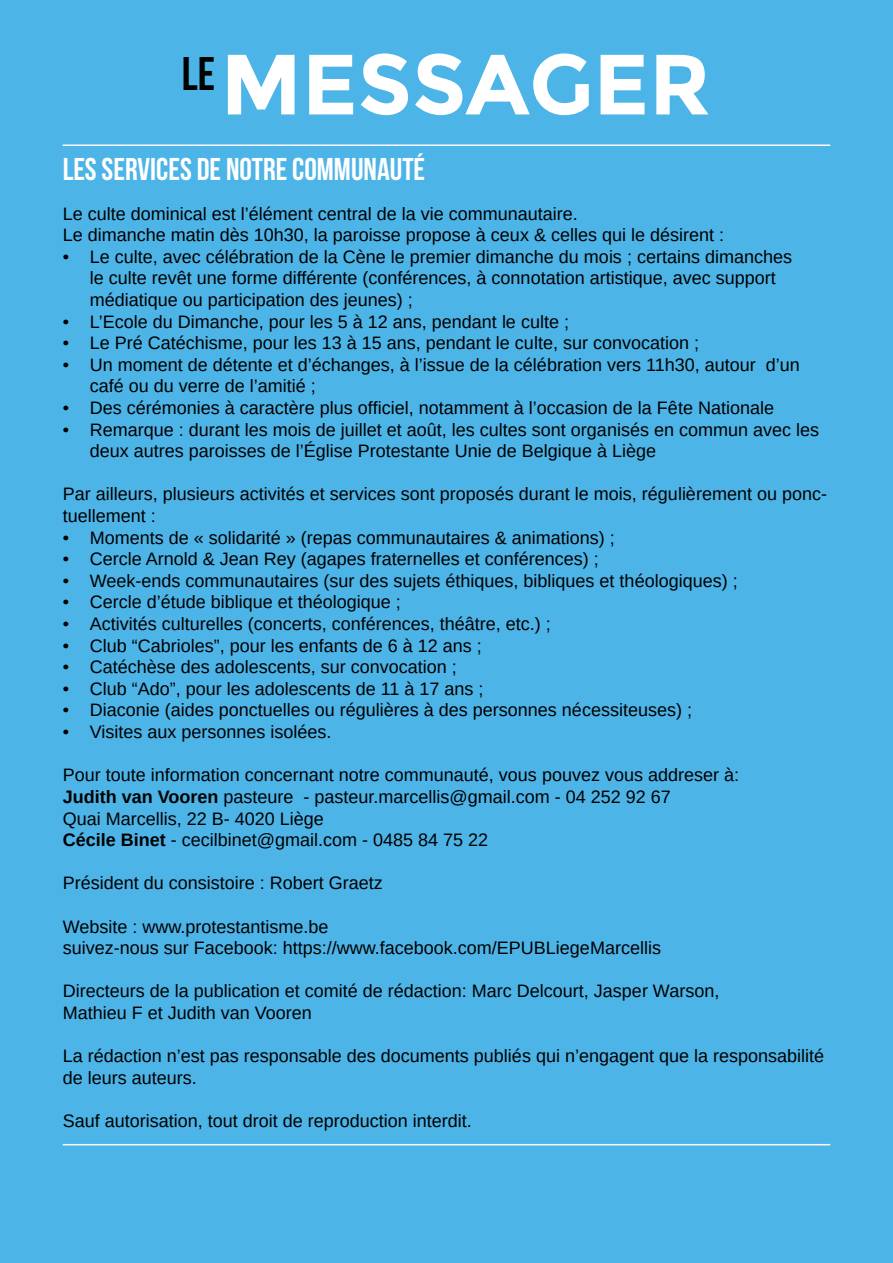
<style>
.page{position:relative;width:893px;height:1263px;background:#4db4e7}
.page>*{position:absolute;margin:0;border:0;box-sizing:border-box;transform-origin:0 0}
.t1{font:700 85.2px "Montserrat";color:#fff}
.t2{font:31.5px "Bebas Neue";color:#fff}
.t3{font:18px/21.6px "Arimo";color:#000}
.s1{font-weight:700}
</style>
<div class="page">
<hr style="left:63px;top:144px;width:767px;height:2px;background:#fff">
<hr style="left:63px;top:1144px;width:767px;height:1px;background:#fff">
<h1 class="t1" style="left:182px;top:34px;width:531px"><sup>LE</sup>MESSAGER</h1>
<h2 class="t2" style="left:63px;top:152px;width:357px">LES SERVICES DE NOTRE COMMUNAUTÉ</h2>
<p class="t3" style="left:63px;top:203px;width:663px">Le culte dominical est l’élément central de la vie communautaire.<br>Le dimanche matin dès 10h30, la paroisse propose à ceux &amp; celles qui le désirent :</p>
<p class="t3" style="left:90px;top:246px;width:704px;text-indent:-27px">• Le culte, avec célébration de la Cène le premier dimanche du mois ; certains dimanches le culte revêt une forme différente (conférences, à connotation artistique, avec support médiatique ou participation des jeunes) ;</p>
<p class="t3" style="left:63px;top:311px;width:508px">• L’Ecole du Dimanche, pour les 5 à 12 ans, pendant le culte ;</p>
<p class="t3" style="left:63px;top:332px;width:638px">• Le Pré Catéchisme, pour les 13 à 15 ans, pendant le culte, sur convocation ;</p>
<p class="t3" style="left:90px;top:354px;width:712px;text-indent:-27px">• Un moment de détente et d’échanges, à l’issue de la célébration vers 11h30, autour d’un café ou du verre de l’amitié ;</p>
<p class="t3" style="left:63px;top:397px;width:713px">• Des cérémonies à caractère plus officiel, notamment à l’occasion de la Fête Nationale</p>
<p class="t3" style="left:90px;top:419px;width:731px;text-indent:-27px">• Remarque : durant les mois de juillet et août, les cultes sont organisés en commun avec les deux autres paroisses de l’Église Protestante Unie de Belgique à Liège</p>
<p class="t3" style="left:63px;top:484px;width:766px">Par ailleurs, plusieurs activités et services sont proposés durant le mois, régulièrement ou ponc&shy;tuellement :</p>
<p class="t3" style="left:63px;top:527px;width:554px">• Moments de « solidarité » (repas communautaires &amp; animations) ;</p>
<p class="t3" style="left:63px;top:548px;width:538px">• Cercle Arnold &amp; Jean Rey (agapes fraternelles et conférences) ;</p>
<p class="t3" style="left:63px;top:570px;width:676px">• Week-ends communautaires (sur des sujets éthiques, bibliques et théologiques) ;</p>
<p class="t3" style="left:63px;top:592px;width:340px">• Cercle d’étude biblique et théologique ;</p>
<p class="t3" style="left:63px;top:613px;width:490px">• Activités culturelles (concerts, confé rences, théâtre, etc.) ;</p>
<p class="t3" style="left:63px;top:635px;width:421px">• Club “Cabrioles”, pour les enfants de 6 à 12 ans ;</p>
<p class="t3" style="left:63px;top:656px;width:396px">• Catéchèse des adolescents, sur convocation ;</p>
<p class="t3" style="left:63px;top:678px;width:422px">• Club “Ado”, pour les adolescents de 11 à 17 ans ;</p>
<p class="t3" style="left:63px;top:700px;width:631px">• Diaconie (aides ponctuelles ou régulières à des personnes nécessiteuses) ;</p>
<p class="t3" style="left:63px;top:721px;width:270px">• Visites aux personnes isolées.</p>
<p class="t3" style="left:63px;top:764px;width:678px">Pour toute information concernant notre communauté, vous pouvez vous addreser à:<br><span class="s1">Judith van Vooren</span> pasteure - pasteur.marcellis@gmail.com - 04 252 92 67<br>Quai Marcellis, 22 B- 4020 Liège<br><span class="s1">Cécile Binet</span> - cecilbinet@gmail.com - 0485 84 75 22</p>
<p class="t3" style="left:63px;top:872px;width:322px">Président du consistoire : Robert Graetz</p>
<p class="t3" style="left:63px;top:916px;width:600px">Website : www.protestantisme.be<br>suivez-nous sur Facebook: https://www.facebook.com/EPUBLiegeMarcellis</p>
<p class="t3" style="left:63px;top:980px;width:658px">Directeurs de la publication et comité de rédaction: Marc Delcourt, Jasper Warson,<br>Mathieu F et Judith van Vooren</p>
<p class="t3" style="left:63px;top:1045px;width:757px">La rédaction n’est pas responsable des documents publiés qui n’engagent que la responsabilité de leurs auteurs.</p>
<p class="t3" style="left:63px;top:1110px;width:411px">Sauf autorisation, tout droit de reproduction interdit.</p>
</div>
